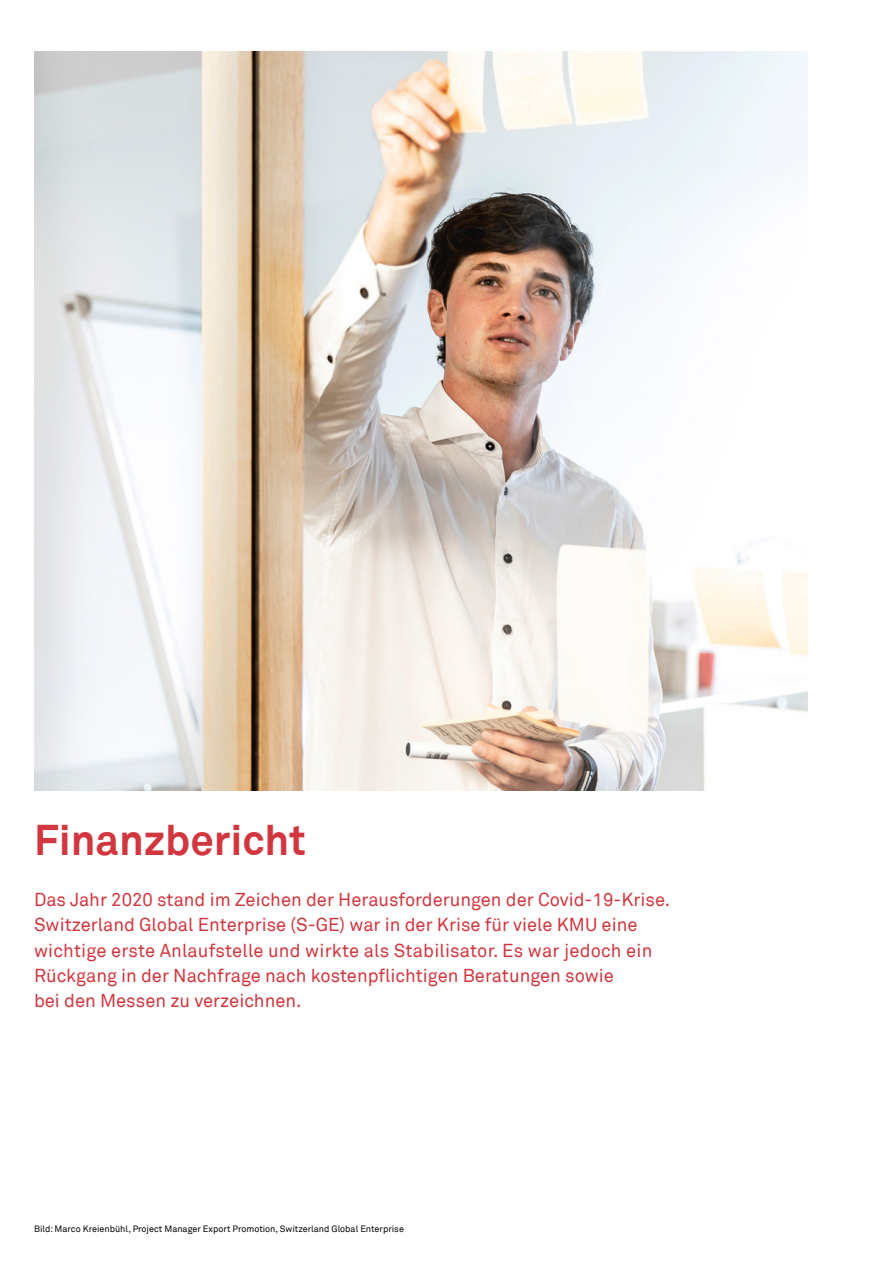
<style>
.page{position:relative;width:893px;height:1263px;background:#fff}
.page>*{position:absolute;margin:0;border:0;box-sizing:border-box;transform-origin:0 0}
.t1{font:42px "Akkurat S GE Bold";color:#d2363e}
.t2{font:18.3px/25.2px "Akkurat S GE Regular";color:#d2363e}
.t3{font:9px "Akkurat S GE Regular";color:#000}
</style>
<div class="page">
<img style="left:34px;top:51px;width:774px;height:739px">
<h1 class="t1" style="left:34px;top:809px;width:273px">Finanzbericht</h1>
<p class="t2" style="left:34px;top:886px;width:638px">Das Jahr 2020 stand im Zeichen der Herausforderungen der Covid-19-Krise.<br>Switzerland Global Enterprise (S-GE) war in der Krise für viele KMU eine wichtige erste Anlaufstelle und wirkte als Stabilisator. Es war jedoch ein Rückgang in der Nachfrage nach kostenpflichtigen Beratungen sowie<br>bei den Messen zu verzeichnen.</p>
<p class="t3" style="left:34px;top:1222px;width:371px">Bild: Marco Kreienbühl, Project Manager Export Promotion, Switzerland Global Enterprise</p>
</div>
